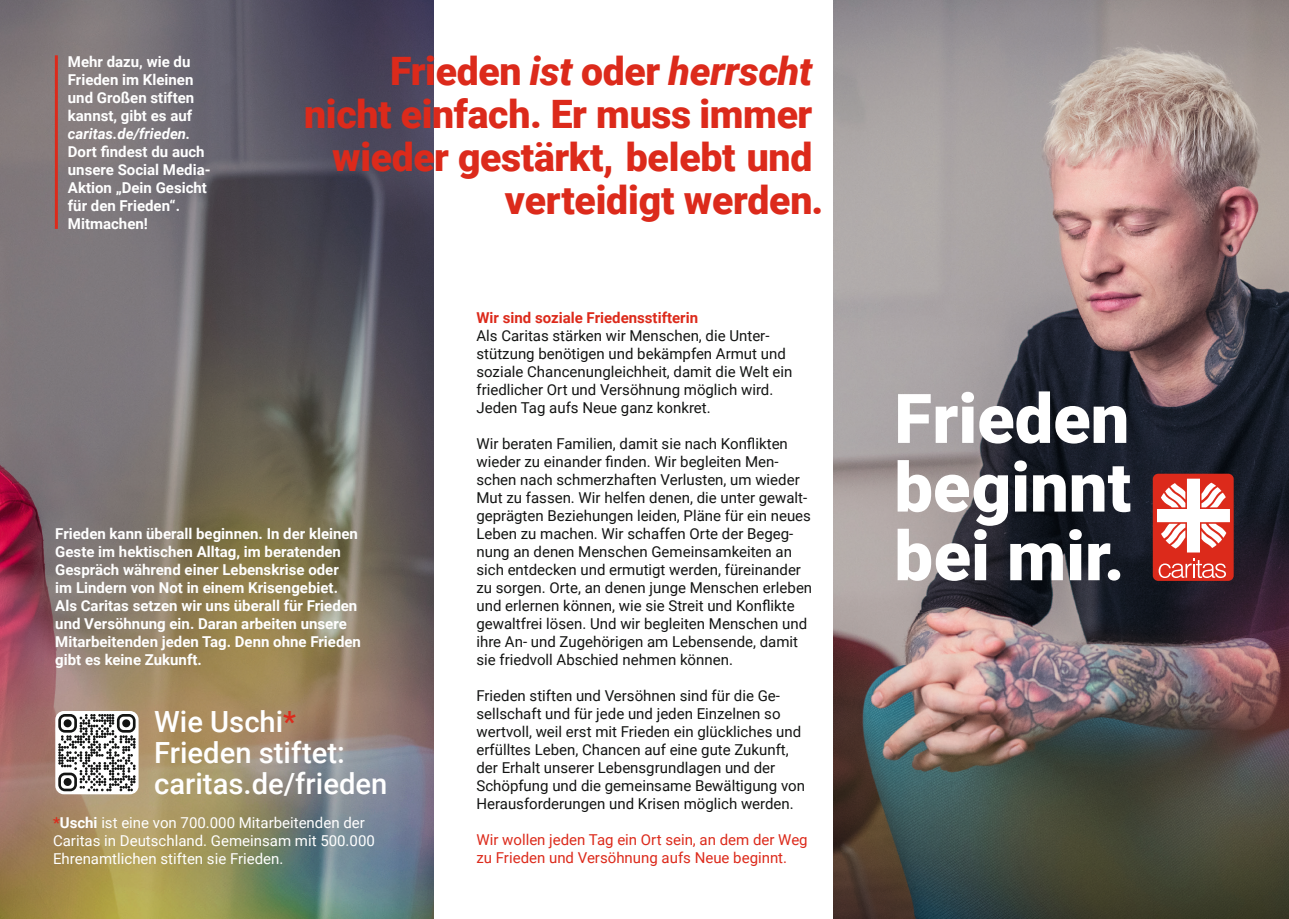
<style>
.page{position:relative;width:1289px;height:919px;background:#fff}
.page>*{position:absolute;margin:0;border:0;box-sizing:border-box;transform-origin:0 0}
.t1{font:900 39.15px/43px "Roboto";letter-spacing:-.01em;color:#dc2a1b;text-align:right}
.t2{font:500 29.1px/31px "Roboto";color:#fff}
.t3{font:15px/18px "Roboto";color:#131413}
.t4{font:700 15px/18px "Roboto";color:#fff}
.t5{font:15px/18px "Roboto";color:#fff}
.t6{font:15px/18px "Roboto";color:#dc2a1b}
.t7{font:700 15px "Roboto";color:#dc2a1b}
.t8{font:italic 700 15px "Roboto";color:#fff}
.s1{font-style:italic}
.s2{color:#dc2a1b}
.s3{font-weight:700;color:#dc2a1b}
.s4{font-weight:700}
</style>
<div class="page">
<img style="left:0;top:0;width:434px;height:918px">
<img style="left:833px;top:0;width:455px;height:918px">
<svg style="left:897px;top:460px;width:233px;height:121px"></svg>
<svg style="left:898px;top:391px;width:228px;height:52px"></svg>
<div style="left:1152px;top:473px;width:81px;height:108px;background:#dc2a1b;border-radius:5px"></div>
<svg style="left:1157px;top:478px;width:72px;height:74px"></svg>
<svg style="left:1158px;top:558px;width:67px;height:20px"></svg>
<div style="left:55px;top:711px;width:84px;height:83px;background:#fff;border-radius:8px"></div>
<svg style="left:55px;top:711px;width:81px;height:80px"></svg>
<svg style="left:64px;top:777px;width:8px;height:8px"></svg>
<hr style="left:55px;top:55px;width:3px;height:174px;background:#dc2a1b">
<p class="t4" style="left:68px;top:52px;width:128px">Mehr dazu, wie du<br>Frieden im Kleinen und Großen stiften kannst, gibt es auf</p>
<p class="t8" style="left:68px;top:123px;width:124px">caritas.de/frieden.</p>
<p class="t4" style="left:68px;top:142px;width:144px">Dort findest du auch unsere Social Media-<br>Aktion „Dein Gesicht für den Frieden“.<br>Mitmachen!</p>
<h1 class="t1" style="left:304px;top:48px;width:520px">Frieden <span class="s1">ist</span> oder <span class="s1">herrscht </span>nicht einfach. Er muss immer wieder gestärkt, belebt und verteidigt werden.</h1>
<p class="t4" style="left:55px;top:524px;width:307px">Frieden kann überall beginnen. In der kleinen Geste im hektischen Alltag, im beratenden Gespräch während einer Lebenskrise oder<br>im Lindern von Not in einem Krisengebiet.<br>Als Caritas setzen wir uns überall für Frieden und Versöhnung ein. Daran arbeiten unsere Mitarbeitenden jeden Tag. Denn ohne Frieden gibt es keine Zukunft.</p>
<h2 class="t2" style="left:154px;top:705px;width:235px">Wie Uschi<span class="s2">*<br></span>Frieden stiftet: caritas.de/frieden</h2>
<p class="t5" style="left:53px;top:812px;width:323px"><span class="s3">*</span><span class="s4">Uschi</span> ist eine von 700.000 Mitarbeitenden der<br>Caritas in Deutschland. Gemeinsam mit 500.000<br>Ehrenamtlichen stiften sie Frieden.</p>
<p class="t7" style="left:476px;top:307px;width:223px">Wir sind soziale Friedensstifterin</p>
<p class="t3" style="left:476px;top:326px;width:317px">Als Caritas stärken wir Menschen, die Unter&shy;stützung benötigen und bekämpfen Armut und soziale Chancenungleichheit, damit die Welt ein friedlicher Ort und Versöhnung möglich wird.<br>Jeden Tag aufs Neue ganz konkret.</p>
<p class="t3" style="left:476px;top:434px;width:337px">Wir beraten Familien, damit sie nach Konflikten wieder zu einander finden. Wir begleiten Men&shy;schen nach schmerzhaften Verlusten, um wieder Mut zu fassen. Wir helfen denen, die unter gewalt&shy;geprägten Beziehungen leiden, Pläne für ein neues Leben zu machen. Wir schaffen Orte der Begeg&shy;nung an denen Menschen Gemeinsamkeiten an sich entdecken und ermutigt werden, füreinander zu sorgen. Orte, an denen junge Menschen erleben und erlernen können, wie sie Streit und Konflikte gewaltfrei lösen. Und wir begleiten Menschen und ihre An- und Zugehörigen am Lebensende, damit sie friedvoll Abschied nehmen können.</p>
<p class="t3" style="left:476px;top:686px;width:330px">Frieden stiften und Versöhnen sind für die Ge&shy;sellschaft und für jede und jeden Einzelnen so wertvoll, weil erst mit Frieden ein glückliches und erfülltes Leben, Chancen auf eine gute Zukunft, der Erhalt unserer Lebensgrundlagen und der Schöpfung und die gemeinsame Bewältigung von Herausforderungen und Krisen möglich werden.</p>
<p class="t6" style="left:476px;top:830px;width:333px">Wir wollen jeden Tag ein Ort sein, an dem der Weg zu Frieden und Versöhnung aufs Neue beginnt.</p>
</div>
